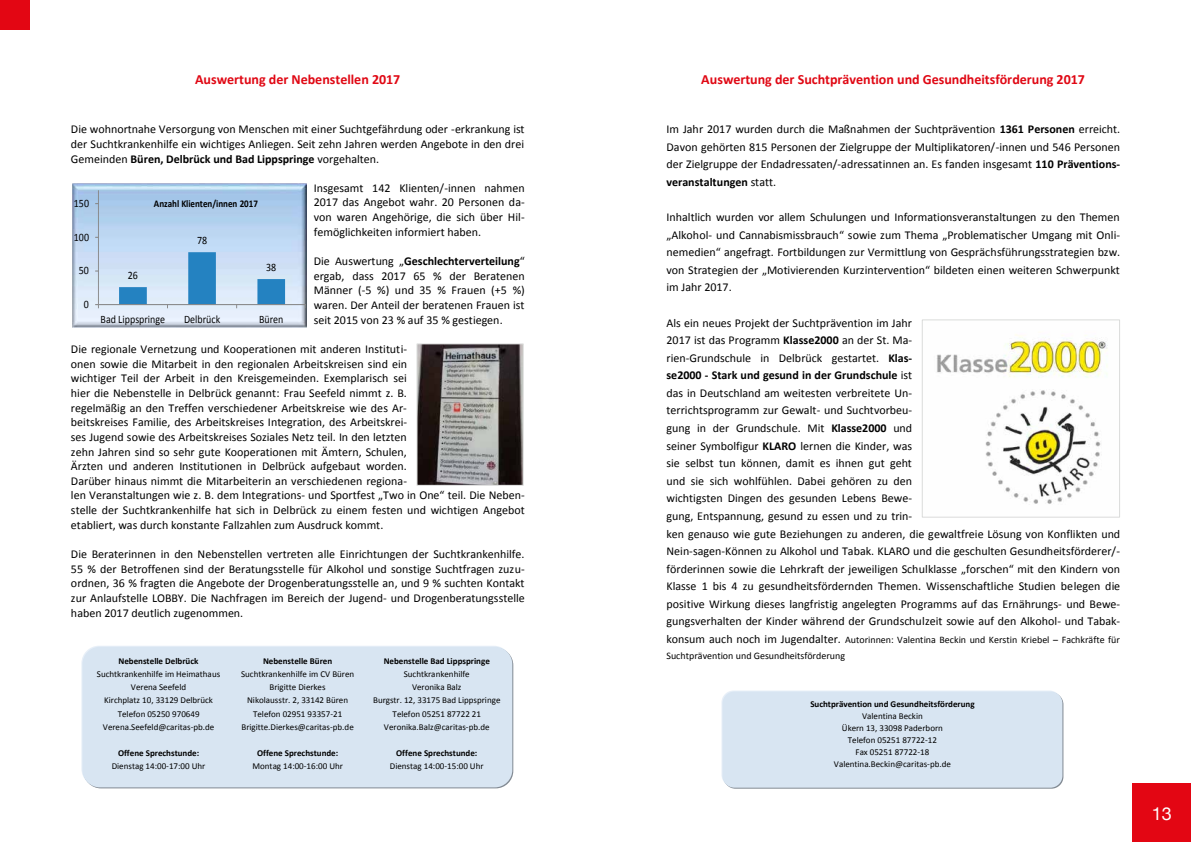
<style>
.page{position:relative;width:1191px;height:842px;background:#fff}
.page>*{position:absolute;margin:0;border:0;box-sizing:border-box;transform-origin:0 0}
.t1{font:18px "Helvetica Neue";color:#fff}
.t2{font:700 14px "Calibri";color:#e00814}
.t3{font:12px/17.6px "Calibri";color:#000;text-align:justify}
.t4{font:11.3px "Calibri";color:#000;scale:.88 1}
.t5{font:700 10.3px "Calibri";letter-spacing:-.005em;color:#000;scale:.88 1}
.t6{font:10px/15.7px "Calibri";color:#000}
.t7{font:9px/13.2px "Calibri";color:#000;text-align:center}
.t8{font:700 9px "Calibri";color:#000}
.s1{font-weight:700}
.s2{font-size:12px}
</style>
<div class="page">
<div style="left:1132px;top:783px;width:59px;height:59px;background:#e30613"></div>
<div style="left:0;top:0;width:30px;height:30px;background:#e30613"></div>
<img style="left:72px;top:183px;width:234px;height:145px">
<hr style="left:98px;top:190px;width:1px;height:115px;background:#878787">
<hr style="left:98px;top:304px;width:208px;height:1px;background:#878787">
<svg style="left:95px;top:304px;width:4px;height:4px"></svg>
<svg style="left:119px;top:252px;width:166px;height:56px;background:#a2c7e5"></svg>
<img style="left:418px;top:345px;width:103px;height:139px">
<div style="left:416px;top:343px;width:107px;height:143px;border:1px solid #dadbda"></div>
<div style="left:82px;top:647px;width:430px;height:140px;background:#d8e5f2;border-radius:18px"></div>
<img style="left:937px;top:334px;width:171px;height:170px">
<div style="left:922px;top:319px;width:198px;height:198px;border:1px solid #dadbda"></div>
<div style="left:722px;top:691px;width:340px;height:97px;background:#d8e5f2;border-radius:12px"></div>
<p class="t2" style="left:195px;top:71px;width:207px">Auswertung der Nebenstellen 2017</p>
<p class="t3" style="left:71px;top:122px;width:455px;line-height:14.6px">Die wohnortnahe Versorgung von Menschen mit einer Suchtgefährdung oder -erkrankung ist der Suchtkrankenhilfe ein wichtiges Anliegen. Seit zehn Jahren werden Angebote in den drei Gemeinden <span class="s1">Büren, Delbrück und Bad Lippspringe</span> vorgehalten.</p>
<p class="t3" style="left:314px;top:181px;width:213px;line-height:14.6px">Insgesamt 142 Klienten/-innen nahmen 2017 das Angebot wahr. 20 Personen da&shy;von waren Angehörige, die sich über Hil&shy;femöglichkeiten informiert haben.</p>
<p class="t3" style="left:314px;top:254px;width:213px;line-height:14.7px">Die Auswertung „<span class="s1">Geschlechterverteilung</span>“ ergab, dass 2017 65 % der Beratenen Männer (-5 %) und 35 % Frauen (+5 %) waren. Der Anteil der beratenen Frauen ist seit 2015 von 23 % auf 35 % gestiegen.</p>
<p class="t3" style="left:71px;top:342px;width:455px;line-height:14.7px;text-align:left">Die regionale Vernetzung und Kooperationen mit anderen Instituti-<br>onen sowie die Mitarbeit in den regionalen Arbeitskreisen sind ein<br>wichtiger Teil der Arbeit in den Kreisgemeinden. Exemplarisch sei<br>hier die Nebenstelle in Delbrück genannt: Frau Seefeld nimmt z. B.<br>regelmäßig an den Treffen verschiedener Arbeitskreise wie des Ar-<br>beitskreises Familie, des Arbeitskreises Integration, des Arbeitskrei-<br>ses Jugend sowie des Arbeitskreises Soziales Netz teil. In den letzten<br>zehn Jahren sind so sehr gute Kooperationen mit Ämtern, Schulen,<br>Ärzten und anderen Institutionen in Delbrück aufgebaut worden.<br>Darüber hinaus nimmt die Mitarbeiterin an verschiedenen regiona-<br>len Veranstaltungen wie z. B. dem Integrations- und Sportfest „Two in One“ teil. Die Neben&shy;stelle der Suchtkrankenhilfe hat sich in Delbrück zu einem festen und wichtigen Angebot etabliert, was durch konstante Fallzahlen zum Ausdruck kommt.</p>
<p class="t3" style="left:71px;top:547px;width:455px;line-height:14.6px">Die Beraterinnen in den Nebenstellen vertreten alle Einrichtungen der Suchtkrankenhilfe.<br>55 % der Betroffenen sind der Beratungsstelle für Alkohol und sonstige Suchtfragen zuzu&shy;ordnen, 36 % fragten die Angebote der Drogenberatungsstelle an, und 9 % suchten Kontakt zur Anlaufstelle LOBBY. Die Nachfragen im Bereich der Jugend- und Drogenberatungsstelle haben 2017 deutlich zugenommen.</p>
<p class="t8" style="left:118px;top:655px;width:82px">Nebenstelle Delbrück</p>
<p class="t7" style="left:97px;top:667px;width:125px">Suchtkrankenhilfe im Heimathaus<br>Verena Seefeld<br>Kirchplatz 10, 33129 Delbrück<br>Telefon 05250 970649<br>Verena.Seefeld@caritas-pb.de</p>
<p class="t8" style="left:118px;top:747px;width:83px">Offene Sprechstunde:</p>
<p class="t7" style="left:112px;top:760px;width:95px">Dienstag 14:00-17:00 Uhr</p>
<p class="t5" style="left:154px;top:197px;width:120px">Anzahl Klienten/innen 2017</p>
<p class="t4" style="left:74px;top:196px;width:19px">150</p>
<p class="t4" style="left:74px;top:230px;width:19px">100</p>
<p class="t4" style="left:197px;top:233px;width:13px">78</p>
<p class="t4" style="left:266px;top:260px;width:13px">38</p>
<p class="t4" style="left:79px;top:263px;width:13px">50</p>
<p class="t4" style="left:128px;top:268px;width:13px">26</p>
<p class="t4" style="left:84px;top:297px;width:7px">0</p>
<p class="t4" style="left:101px;top:312px;width:75px">Bad Lippspringe</p>
<p class="t4" style="left:184px;top:312px;width:43px">Delbrück</p>
<p class="t4" style="left:259px;top:312px;width:29px">Büren</p>
<p class="t8" style="left:263px;top:655px;width:71px">Nebenstelle Büren</p>
<p class="t7" style="left:241px;top:667px;width:115px">Suchtkrankenhilfe im CV Büren<br>Brigitte Dierkes<br>Nikolausstr. 2, 33142 Büren<br>Telefon 02951 93357-21<br>Brigitte.Dierkes@caritas-pb.de</p>
<p class="t8" style="left:257px;top:747px;width:83px">Offene Sprechstunde:</p>
<p class="t7" style="left:252px;top:760px;width:92px">Montag 14:00-16:00 Uhr</p>
<p class="t8" style="left:384px;top:655px;width:108px">Nebenstelle Bad Lippspringe</p>
<p class="t7" style="left:373px;top:667px;width:129px">Suchtkrankenhilfe<br>Veronika Balz<br>Burgstr. 12, 33175 Bad Lippspringe<br>Telefon 05251 87722 21<br>Veronika.Balz@caritas-pb.de</p>
<p class="t8" style="left:396px;top:747px;width:83px">Offene Sprechstunde:</p>
<p class="t7" style="left:390px;top:760px;width:95px">Dienstag 14:00-15:00 Uhr</p>
<p class="t2" style="left:701px;top:71px;width:385px">Auswertung der Suchtprävention und Gesundheitsförderung 2017</p>
<p class="t3" style="left:666px;top:120px;width:455px">Im Jahr 2017 wurden durch die Maßnahmen der Suchtprävention <span class="s1">1361 Personen</span> erreicht.<br>Davon gehörten 815 Personen der Zielgruppe der Multiplikatoren/-innen und 546 Personen der Zielgruppe der Endadressaten/-adressatinnen an. Es fanden insgesamt <span class="s1">110 Präventions&shy;veranstaltungen</span> statt.</p>
<p class="t3" style="left:666px;top:208px;width:455px">Inhaltlich wurden vor allem Schulungen und Informationsveranstaltungen zu den Themen „Alkohol- und Cannabismissbrauch“ sowie zum Thema „Problematischer Umgang mit Onli&shy;nemedien“ angefragt. Fortbildungen zur Vermittlung von Gesprächsführungsstrategien bzw. von Strategien der „Motivierenden Kurzintervention“ bildeten einen weiteren Schwerpunkt im Jahr 2017.</p>
<p class="t3" style="left:666px;top:314px;width:455px;text-align:left">Als ein neues Projekt der Suchtprävention im Jahr<br>2017 ist das Programm <span class="s1">Klasse2000</span> an der St. Ma-<br>rien-Grundschule in Delbrück gestartet. <span class="s1">Klas-<br>se2000 - Stark und gesund in der Grundschule</span> ist<br>das in Deutschland am weitesten verbreitete Un-<br>terrichtsprogramm zur Gewalt- und Suchtvorbeu-<br>gung in der Grundschule. Mit <span class="s1">Klasse2000</span> und<br>seiner Symbolfigur <span class="s1">KLARO</span> lernen die Kinder, was<br>sie selbst tun können, damit es ihnen gut geht<br>und sie sich wohlfühlen. Dabei gehören zu den<br>wichtigsten Dingen des gesunden Lebens Bewe-<br>gung, Entspannung, gesund zu essen und zu trin-<br>ken genauso wie gute Beziehungen zu anderen, die gewaltfreie Lösung von Konflikten und Nein-sagen-Können zu Alkohol und Tabak. KLARO und die geschulten Gesundheitsförderer/- förderinnen sowie die Lehrkraft der jeweiligen Schulklasse „forschen“ mit den Kindern von Klasse 1 bis 4 zu gesundheitsfördernden Themen. Wissenschaftliche Studien belegen die positive Wirkung dieses langfristig angelegten Programms auf das Ernährungs- und Bewe&shy;gungsverhalten der Kinder während der Grundschulzeit sowie auf den Alkohol- und Tabak-</p>
<p class="t6" style="left:666px;top:632px;width:455px"><span class="s2">konsum auch noch im Jugendalter.</span> Autorinnen: Valentina Beckin und Kerstin Kriebel – Fachkräfte für<br>Suchtprävention und Gesundheitsförderung</p>
<p class="t8" style="left:810px;top:698px;width:166px">Suchtprävention und Gesundheitsförderung</p>
<p class="t7" style="left:834px;top:710px;width:118px;line-height:12.1px">Valentina Beckin<br>Ükern 13, 33098 Paderborn<br>Telefon 05251 87722-12<br>Fax 05251 87722-18<br>Valentina.Beckin@caritas-pb.de</p>
<h1 class="t1" style="left:1151px;top:801px;width:22px">13</h1>
</div>
